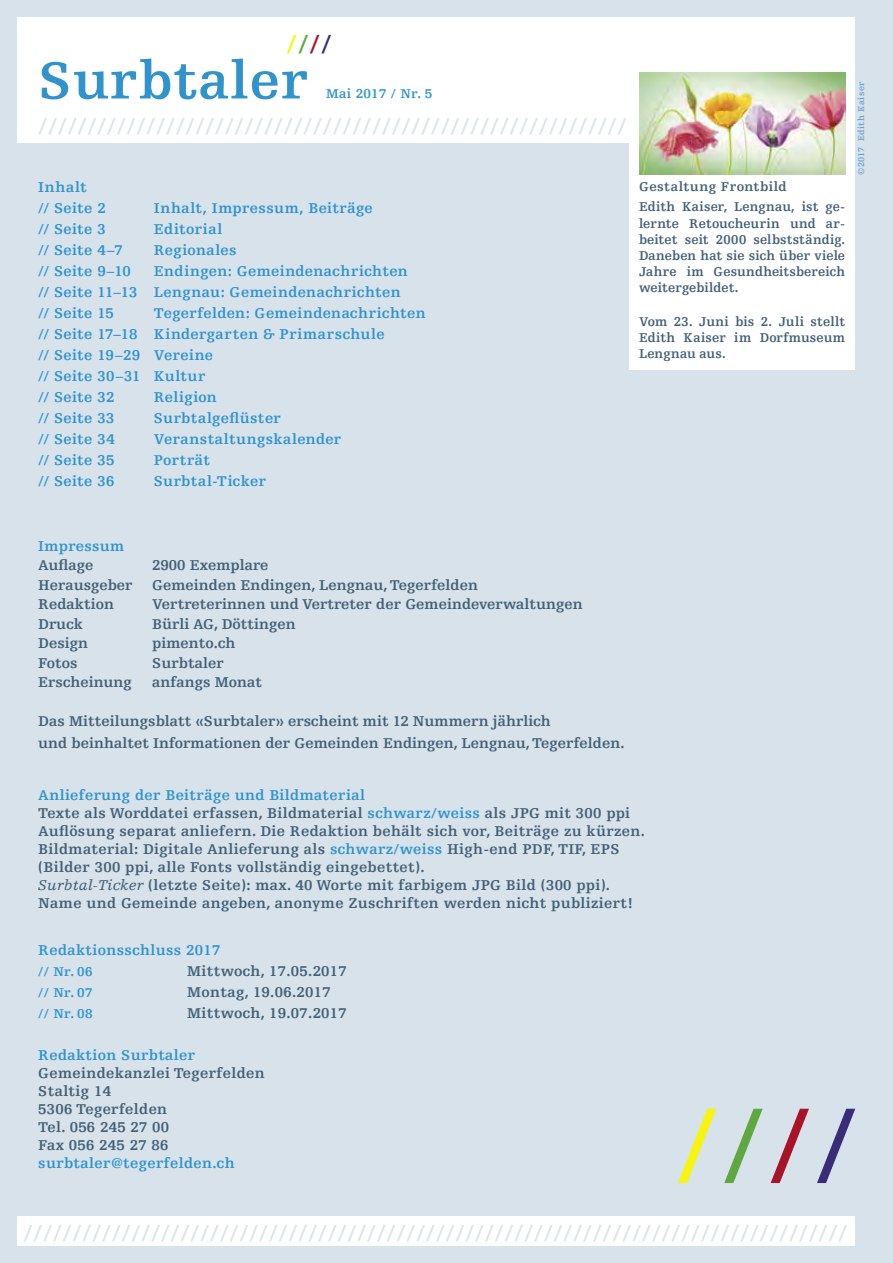
<style>
.page{position:relative;width:893px;height:1263px;background:#d7e2eb}
.page>*{position:absolute;margin:0;border:0;box-sizing:border-box;transform-origin:0 0}
.t1{font:700 108px "Egyptienne FLT";color:#f7f410}
.t2{font:700 54.75px "Egyptienne FLT";letter-spacing:.02em;color:#3193cc}
.t3{font:700 27px "Egyptienne FLT";color:#f7f410}
.t4{font:700 24px "Egyptienne FLT";color:#dbe4ec}
.t5{font:700 15px/18px "Egyptienne FLT";letter-spacing:.02em;color:#445f75}
.t6{font:700 15px/21px "Egyptienne FLT";letter-spacing:.02em;color:#3193cc}
.t7{font:700 15px/21.6px "Egyptienne FLT";color:#445f75}
.t8{font:700 13.5px/16.2px "Egyptienne FLT";letter-spacing:.01em;color:#445f75;text-align:justify}
.t9{font:700 13.5px "Egyptienne FLT";letter-spacing:.02em;color:#3193cc}
.t10{font:700 9px "Egyptienne FLT";letter-spacing:.045em;color:#6aa5d1}
.s1{color:#5fa841}
.s2{color:#a9132a}
.s3{color:#392d7a}
.s4{color:#3193cc}
.s5{font-weight:400;font-style:italic}
</style>
<div class="page">
<div style="left:17px;top:17px;width:838px;height:125px;background:#fff"></div>
<div style="left:17px;top:1216px;width:838px;height:30px;background:#fff"></div>
<div style="left:629px;top:51px;width:226px;height:319px;background:#fff"></div>
<img style="left:639px;top:72px;width:206px;height:103px">
<h3 class="t3" style="left:286px;top:30px;width:47px">/<span class="s1">/</span><span class="s2">/</span><span class="s3">/</span></h3>
<h2 class="t2" style="left:38px;top:50px;width:272px">Surbtaler</h2>
<p class="t9" style="left:326px;top:87px;width:108px">Mai 2017 / Nr. 5</p>
<p class="t10" style="left:856px;top:175px;width:95px;rotate:-90deg">©2017 Edith Kaiser</p>
<p class="t8" style="left:639px;top:176px;width:208px;line-height:20.4px">Gestaltung Frontbild<br>Edith Kaiser, Lengnau, ist ge-</p>
<p class="t8" style="left:639px;top:215px;width:208px">lernte Retoucheurin und ar&shy;beitet seit 2000 selbstständig.<br>Daneben hat sie sich über viele Jahre im Gesundheitsbereich weitergebildet.</p>
<p class="t8" style="left:639px;top:313px;width:208px">Vom 23. Juni bis 2. Juli stellt Edith Kaiser im Dorfmuseum Lengnau aus.</p>
<h3 class="t4" style="left:38px;top:113px;width:590px">////////////////////////////////////////////////////////////</h3>
<p class="t6" style="left:38px;top:177px;width:69px">Inhalt<br>// Seite 2</p>
<p class="t6" style="left:154px;top:198px;width:221px">Inhalt, Impressum, Beiträge</p>
<p class="t6" style="left:38px;top:219px;width:69px">// Seite 3</p>
<p class="t6" style="left:154px;top:219px;width:70px">Editorial</p>
<p class="t6" style="left:38px;top:240px;width:86px">// Seite 4–7</p>
<p class="t6" style="left:154px;top:240px;width:84px">Regionales</p>
<p class="t6" style="left:38px;top:261px;width:94px">// Seite 9–10</p>
<p class="t6" style="left:38px;top:261px;width:371px;text-indent:116px">Endingen: Gemeindenachrichten // Seite 11–13 Lengnau: Gemeindenachrichten // Seite 15</p>
<p class="t6" style="left:38px;top:303px;width:389px;text-indent:116px">Tegerfelden: Gemeindenachrichten // Seite 17–18 Kindergarten &amp; Primarschule<br>// Seite 19–29 Vereine<br>// Seite 30–31 Kultur<br>// Seite 32</p>
<p class="t6" style="left:154px;top:387px;width:65px">Religion</p>
<p class="t6" style="left:38px;top:408px;width:78px">// Seite 33</p>
<p class="t6" style="left:154px;top:408px;width:129px">Surbtalgeflüster</p>
<p class="t6" style="left:38px;top:429px;width:78px">// Seite 34</p>
<p class="t6" style="left:154px;top:429px;width:189px">Veranstaltungskalender</p>
<p class="t6" style="left:38px;top:450px;width:78px">// Seite 35</p>
<p class="t6" style="left:154px;top:450px;width:58px">Porträt</p>
<p class="t6" style="left:38px;top:471px;width:78px">// Seite 36</p>
<p class="t6" style="left:154px;top:471px;width:114px">Surbtal-Ticker</p>
<p class="t6" style="left:38px;top:536px;width:88px">Impressum</p>
<p class="t5" style="left:38px;top:557px;width:57px">Auflage</p>
<p class="t7" style="left:152px;top:555px;width:118px">2900 Exemplare</p>
<p class="t7" style="left:38px;top:574px;width:96px">Herausgeber</p>
<p class="t7" style="left:152px;top:574px;width:327px">Gemeinden Endingen, Lengnau, Tegerfelden</p>
<p class="t7" style="left:38px;top:594px;width:77px">Redaktion</p>
<p class="t7" style="left:152px;top:594px;width:432px">Vertreterinnen und Vertreter der Gemeindeverwaltungen</p>
<p class="t5" style="left:38px;top:615px;width:46px">Druck</p>
<p class="t7" style="left:152px;top:613px;width:145px">Bürli AG, Döttingen</p>
<p class="t5" style="left:38px;top:635px;width:52px">Design</p>
<p class="t7" style="left:152px;top:633px;width:85px">pimento.ch</p>
<p class="t5" style="left:38px;top:654px;width:41px">Fotos</p>
<p class="t7" style="left:152px;top:652px;width:73px">Surbtaler</p>
<p class="t7" style="left:38px;top:672px;width:95px">Erscheinung</p>
<p class="t7" style="left:152px;top:672px;width:111px">anfangs Monat</p>
<p class="t7" style="left:38px;top:711px;width:588px">Das Mitteilungsblatt «Surbtaler» erscheint mit 12 Nummern jährlich<br>und beinhaltet Informationen der Gemeinden Endingen, Lengnau, Tegerfelden.</p>
<p class="t5" style="left:38px;top:786px;width:608px"><span class="s4">Anlieferung der Beiträge und Bildmaterial<br></span>Texte als Worddatei erfassen, Bildmaterial <span class="s4">schwarz/weiss</span> als JPG mit 300 ppi Auflösung separat anliefern. Die Redaktion behält sich vor, Beiträge zu kürzen.<br>Bildmaterial: Digitale Anlieferung als <span class="s4">schwarz/weiss</span> High-end PDF, TIF, EPS (Bilder 300 ppi, alle Fonts vollständig eingebettet).<br><span class="s5">Surbtal-Ticker</span> (letzte Seite): max. 40 Worte mit farbigem JPG Bild (300 ppi).<br>Name und Gemeinde angeben, anonyme Zuschriften werden nicht publiziert!</p>
<p class="t6" style="left:38px;top:940px;width:184px">Redaktionsschluss 2017</p>
<p class="t9" style="left:38px;top:964px;width:56px">// Nr. 06</p>
<p class="t5" style="left:187px;top:962px;width:161px">Mittwoch, 17.05.2017</p>
<p class="t9" style="left:38px;top:985px;width:56px">// Nr. 07</p>
<p class="t5" style="left:187px;top:983px;width:145px">Montag, 19.06.2017</p>
<p class="t9" style="left:38px;top:1006px;width:56px">// Nr. 08</p>
<p class="t5" style="left:187px;top:1004px;width:161px">Mittwoch, 19.07.2017</p>
<p class="t6" style="left:38px;top:1044px;width:159px">Redaktion Surbtaler</p>
<p class="t5" style="left:38px;top:1064px;width:228px">Gemeindekanzlei Tegerfelden<br>Staltig 14<br>5306 Tegerfelden<br>Tel. 056 245 27 00<br>Fax 056 245 27 86</p>
<p class="t6" style="left:38px;top:1152px;width:198px">surbtaler@tegerfelden.ch</p>
<h1 class="t1" style="left:676px;top:1086px;width:183px">/<span class="s1">/</span><span class="s2">/</span><span class="s3">/</span></h1>
<h3 class="t4" style="left:23px;top:1219px;width:826px">////////////////////////////////////////////////////////////////////////////////////</h3>
</div>
